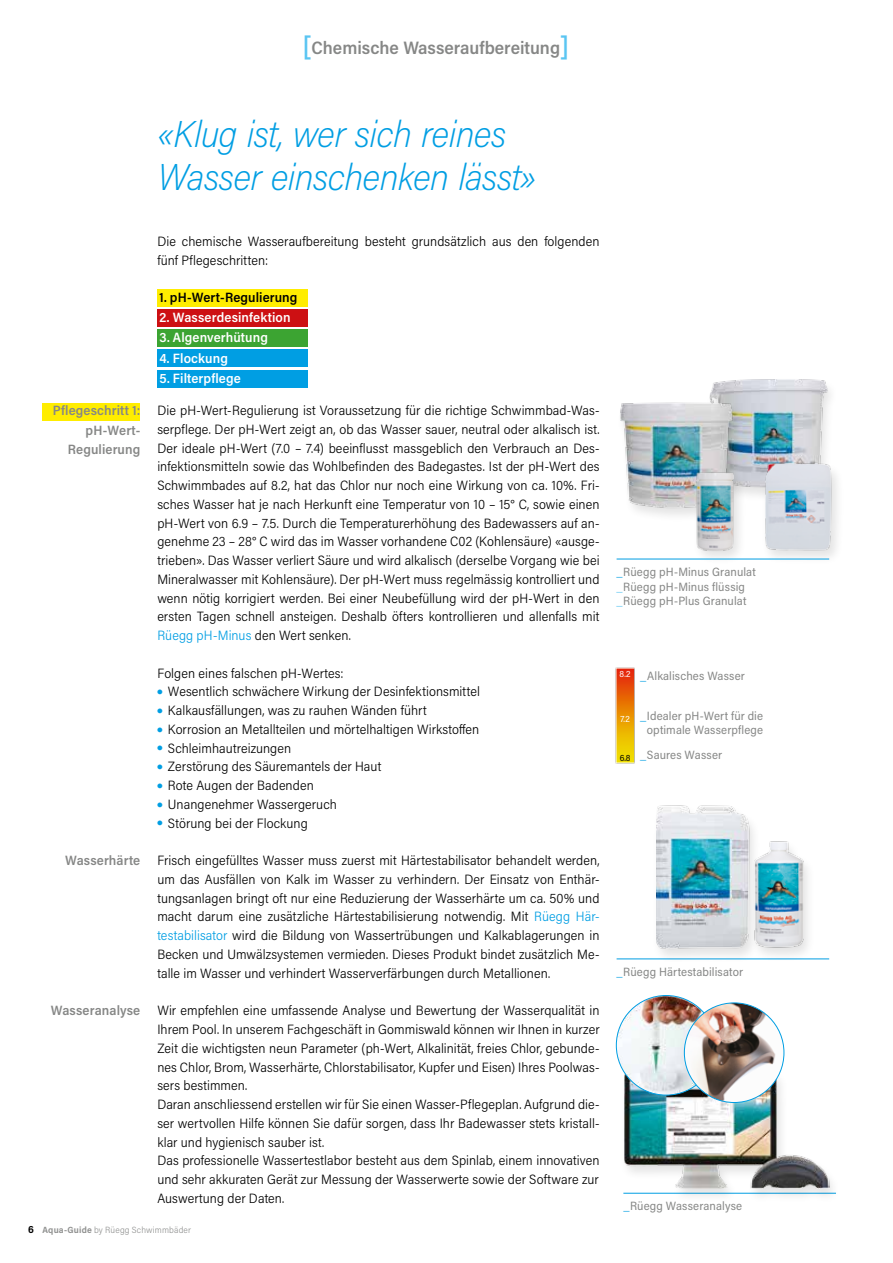
<style>
.page{position:relative;width:893px;height:1263px;background:#fff}
.page>*{position:absolute;margin:0;border:0;box-sizing:border-box;transform-origin:0 0}
.t1{font:italic 200 37.5px/43.5px "Acumin Pro Semi Cond";letter-spacing:-.015em;color:#009ee3}
.t2{font:600 18px "Acumin Pro Semi Cond";color:#868786}
.t3{font:300 13.5px/18.8px "Acumin Pro Semi Cond";letter-spacing:.005em;color:#000}
.t4{font:600 13.5px "Acumin Pro Semi Cond";letter-spacing:.01em;color:#fff}
.t5{font:600 13.5px/18.8px "Acumin Pro Semi Cond";letter-spacing:.01em;color:#868786;text-align:right}
.t6{font:600 13.5px "Acumin Pro Semi Cond";letter-spacing:.01em;color:#000}
.t7{font:12px/14.4px "Acumin Pro Semi Cond";letter-spacing:.01em;color:#868786}
.t8{font:300 9px "Acumin Pro Semi Cond";letter-spacing:.02em;color:#919291}
.t9{font:9px "Acumin Pro Semi Cond";color:#fff}
.t10{font:9px "Acumin Pro Semi Cond";color:#000}
.t11{font:6px "European Pi One";color:#009ee3}
.s1{font-size:27px;color:#5ac5f2}
.s2{color:#009ee3}
.s3{font-weight:700;font-size:10.5px;color:#000}
.s4{font-weight:700}
.s5{color:#5ac5f2}
</style>
<div class="page">
<div style="left:705px;top:378px;width:134px;height:125px;background:#000;opacity:.11"></div>
<img style="left:708px;top:378px;width:121px;height:111px">
<div style="left:760px;top:461px;width:85px;height:104px;background:#000;opacity:.11"></div>
<img style="left:763px;top:459px;width:71px;height:94px">
<div style="left:616px;top:401px;width:129px;height:122px;background:#000;opacity:.11"></div>
<img style="left:617px;top:399px;width:119px;height:111px">
<div style="left:692px;top:471px;width:55px;height:95px;background:#000;opacity:.11"></div>
<img style="left:693px;top:470px;width:43px;height:82px">
<hr style="left:617px;top:559px;width:212px;height:1px;background:#009ee3">
<div style="left:43px;top:403px;width:97px;height:18px;background:#ffed00"></div>
<div style="left:157px;top:289px;width:151px;height:18px;background:#ffed00"></div>
<div style="left:157px;top:309px;width:151px;height:18px;background:#cd1013"></div>
<div style="left:157px;top:330px;width:151px;height:17px;background:#3ca432"></div>
<div style="left:157px;top:350px;width:151px;height:17px;background:#009ee3"></div>
<div style="left:157px;top:370px;width:151px;height:17px;background:#009ee3"></div>
<img style="left:615px;top:667px;width:20px;height:97px">
<hr style="left:617px;top:959px;width:212px;height:1px;background:#009ee3">
<div style="left:651px;top:804px;width:111px;height:160px;background:#fefefe"></div>
<img style="left:656px;top:805px;width:97px;height:155px">
<div style="left:750px;top:839px;width:66px;height:124px;background:#000;opacity:.11"></div>
<img style="left:746px;top:833px;width:62px;height:121px">
<div style="left:619px;top:1069px;width:222px;height:135px;background:#000;opacity:.11"></div>
<img style="left:623px;top:1068px;width:206px;height:121px">
<img style="left:616px;top:995px;width:100px;height:100px;border-radius:50px">
<img style="left:684px;top:1003px;width:100px;height:99px;border-radius:50px">
<h2 class="t2" style="left:303px;top:35px;width:268px"><span class="s1">[</span>Chemische Wasseraufbereitung<span class="s1">]</span></h2>
<h1 class="t1" style="left:157px;top:110px;width:380px">«Klug ist, wer sich reines<br>Wasser einschenken lässt»</h1>
<p class="t3" style="left:157px;top:232px;width:444px">Die chemische Wasseraufbereitung besteht grundsätzlich aus den folgenden fünf Pflegeschritten:</p>
<p class="t5" style="left:53px;top:401px;width:89px">Pflegeschritt 1:</p>
<p class="t5" style="left:68px;top:420px;width:74px">pH-Wert-<br>Regulierung</p>
<p class="t5" style="left:65px;top:851px;width:77px">Wasserhärte</p>
<p class="t5" style="left:51px;top:1001px;width:91px">Wasseranalyse</p>
<p class="t6" style="left:159px;top:288px;width:140px">1. pH-Wert-Regulierung</p>
<p class="t4" style="left:159px;top:308px;width:133px">2. Wasserdesinfektion</p>
<p class="t4" style="left:159px;top:328px;width:110px">3. Algenverhütung</p>
<p class="t4" style="left:159px;top:348px;width:70px">4. Flockung</p>
<p class="t4" style="left:159px;top:369px;width:83px">5. Filterpflege</p>
<p class="t3" style="left:157px;top:401px;width:444px;text-align:justify">Die pH-Wert-Regulierung ist Voraussetzung für die richtige Schwimmbad-Was&shy;serpflege. Der pH-Wert zeigt an, ob das Wasser sauer, neutral oder alkalisch ist.<br>Der ideale pH-Wert (7.0 – 7.4) beeinflusst massgeblich den Verbrauch an Des&shy;infektionsmitteln sowie das Wohlbefinden des Badegastes. Ist der pH-Wert des Schwimmbades auf 8.2, hat das Chlor nur noch eine Wirkung von ca. 10%. Fri&shy;sches Wasser hat je nach Herkunft eine Temperatur von 10 – 15° C, sowie einen pH-Wert von 6.9 – 7.5. Durch die Temperaturerhöhung des Badewassers auf an&shy;genehme 23 – 28° C wird das im Wasser vorhandene C02 (Kohlensäure) «ausge&shy;trieben». Das Wasser verliert Säure und wird alkalisch (derselbe Vorgang wie bei Mineralwasser mit Kohlensäure). Der pH-Wert muss regelmässig kontrolliert und wenn nötig korrigiert werden. Bei einer Neubefüllung wird der pH-Wert in den ersten Tagen schnell ansteigen. Deshalb öfters kontrollieren und allenfalls mit <span class="s2">Rüegg pH-Minus</span> den Wert senken.</p>
<p class="t3" style="left:157px;top:663px;width:188px">Folgen eines falschen pH-Wertes:</p>
<p class="t11" style="left:157px;top:689px;width:7px">)</p>
<p class="t3" style="left:168px;top:682px;width:314px">Wesentlich schwächere Wirkung der Desinfektionsmittel</p>
<p class="t11" style="left:157px;top:708px;width:7px">)</p>
<p class="t3" style="left:168px;top:701px;width:260px">Kalkausfällungen, was zu rauhen Wänden führt</p>
<p class="t11" style="left:157px;top:727px;width:7px">)</p>
<p class="t3" style="left:168px;top:719px;width:313px">Korrosion an Metallteilen und mörtelhaltigen Wirkstoffen</p>
<p class="t11" style="left:157px;top:746px;width:7px">)</p>
<p class="t3" style="left:168px;top:738px;width:125px">Schleimhautreizungen</p>
<p class="t11" style="left:157px;top:764px;width:7px">)</p>
<p class="t3" style="left:168px;top:757px;width:215px">Zerstörung des Säuremantels der Haut</p>
<p class="t11" style="left:157px;top:783px;width:7px">)</p>
<p class="t3" style="left:168px;top:776px;width:147px">Rote Augen der Badenden</p>
<p class="t11" style="left:157px;top:802px;width:7px">)</p>
<p class="t3" style="left:168px;top:794px;width:170px">Unangenehmer Wassergeruch</p>
<p class="t11" style="left:157px;top:821px;width:7px">)</p>
<p class="t3" style="left:168px;top:813px;width:141px">Störung bei der Flockung</p>
<p class="t3" style="left:157px;top:851px;width:444px;text-align:justify">Frisch eingefülltes Wasser muss zuerst mit Härtestabilisator behandelt werden, um das Ausfällen von Kalk im Wasser zu verhindern. Der Einsatz von Enthär&shy;tungsanlagen bringt oft nur eine Reduzierung der Wasserhärte um ca. 50% und macht darum eine zusätzliche Härtestabilisierung notwendig. Mit <span class="s2">Rüegg Här&shy;testabilisator</span> wird die Bildung von Wassertrübungen und Kalkablagerungen in Becken und Umwälzsystemen vermieden. Dieses Produkt bindet zusätzlich Me&shy;talle im Wasser und verhindert Wasserverfärbungen durch Metallionen.</p>
<p class="t3" style="left:157px;top:1001px;width:444px">Wir empfehlen eine umfassende Analyse und Bewertung der Wasserqualität in Ihrem Pool. In unserem Fachgeschäft in Gommiswald können wir Ihnen in kurzer Zeit die wichtigsten neun Parameter (ph-Wert, Alkalinität, freies Chlor, gebunde&shy;nes Chlor, Brom, Wasserhärte, Chlorstabilisator, Kupfer und Eisen) Ihres Poolwas&shy;sers bestimmen.<br>Daran anschliessend erstellen wir für Sie einen Wasser-Pflegeplan. Aufgrund die&shy;ser wertvollen Hilfe können Sie dafür sorgen, dass Ihr Badewasser stets kristall&shy;klar und hygienisch sauber ist.<br>Das professionelle Wassertestlabor besteht aus dem Spinlab, einem innovativen und sehr akkuraten Gerät zur Messung der Wasserwerte sowie der Software zur Auswertung der Daten.</p>
<p class="t8" style="left:28px;top:1224px;width:164px"><span class="s3">6</span> <span class="s4">Aqua-Guide</span> by Rüegg Schwimmbäder</p>
<p class="t7" style="left:617px;top:564px;width:141px"><span class="s2">_</span>Rüegg pH-Minus Granulat <span class="s5">_</span>Rüegg pH-Minus flüssig <span class="s5">_</span>Rüegg pH-Plus Granulat</p>
<p class="t9" style="left:620px;top:667px;width:12px">8.2</p>
<p class="t9" style="left:620px;top:713px;width:11px">7.2</p>
<p class="t10" style="left:620px;top:751px;width:12px">6.8</p>
<p class="t7" style="left:640px;top:668px;width:106px"><span class="s2">_</span>Alkalisches Wasser</p>
<p class="t7" style="left:640px;top:709px;width:124px;line-height:13.5px;text-align:center"><span class="s2">_</span>Idealer pH-Wert für die optimale Wasserpflege</p>
<p class="t7" style="left:640px;top:747px;width:83px"><span class="s2">_</span>Saures Wasser</p>
<p class="t7" style="left:617px;top:964px;width:128px"><span class="s2">_</span>Rüegg Härtestabilisator</p>
<p class="t7" style="left:623px;top:1198px;width:120px"><span class="s2">_</span>Rüegg Wasseranalyse</p>
</div>
